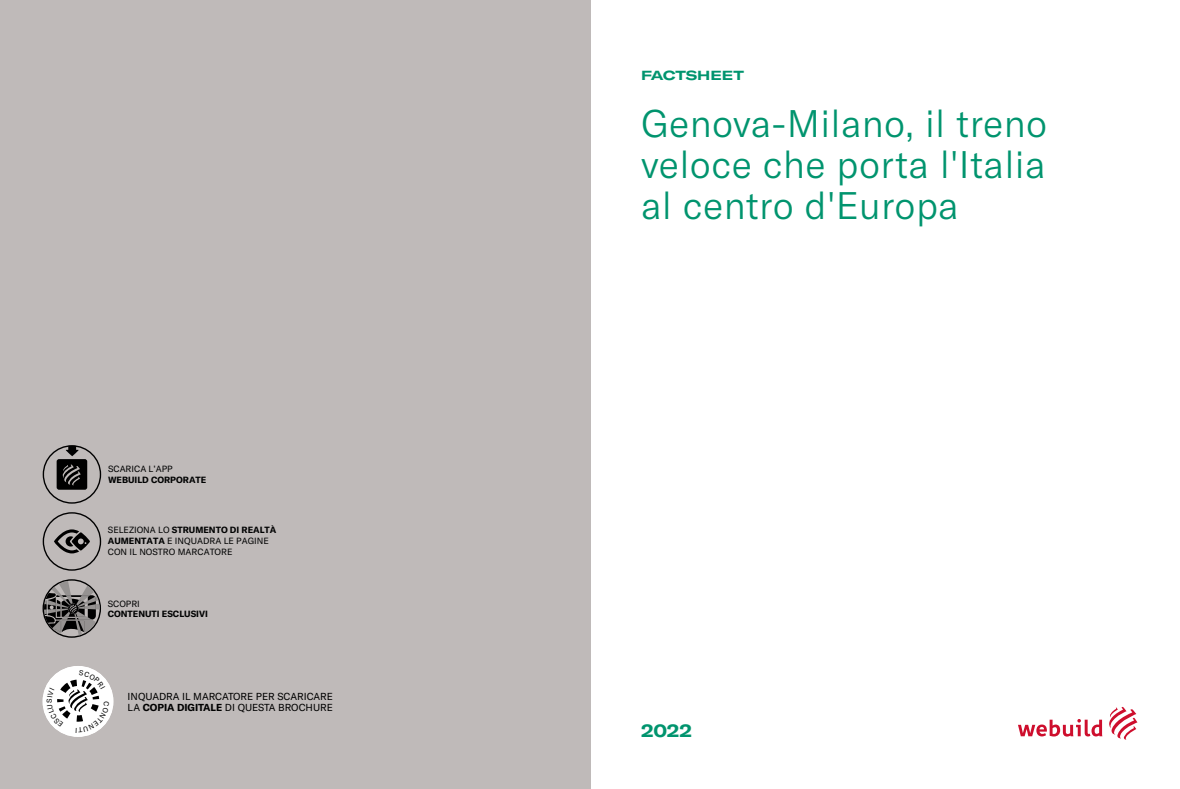
<style>
.page{position:relative;width:1180px;height:789px;background:#fff}
.page>*{position:absolute;margin:0;border:0;box-sizing:border-box;transform-origin:0 0}
.t1{font:300 37.8px/41px "GT America";letter-spacing:.01em;color:#00946e;text-align:justify}
.t2{font:700 expanded 18px "GT America";color:#00946e}
.t3{font:700 expanded 13px "GT America";letter-spacing:-.005em;color:#00946e}
.t4{font:10px/11px "GT America";color:#000}
.t5{font:8.9px/10.7px "GT America";color:#010202}
.t6{font:700 8.9px "GT America";color:#010202}
.s1{font-weight:700}
</style>
<div class="page">
<div style="left:0;top:0;width:590px;height:788px;background:#bfbab9"></div>
<svg style="left:1109px;top:706px;width:28px;height:33px"></svg>
<svg style="left:1018px;top:719px;width:84px;height:17px"></svg>
<svg style="left:43px;top:579px;width:58px;height:58px"></svg>
<svg style="left:43px;top:512px;width:58px;height:58px"></svg>
<svg style="left:43px;top:445px;width:58px;height:58px"></svg>
<div style="left:43px;top:665px;width:70px;height:71px;background:#fff;border-radius:50%"></div>
<svg style="left:47px;top:669px;width:62px;height:63px"></svg>
<p class="t5" style="left:108px;top:463px;width:66px">SCARICA L’APP</p>
<p class="t6" style="left:108px;top:474px;width:100px">WEBUILD CORPORATE</p>
<p class="t5" style="left:108px;top:524px;width:170px">SELEZIONA LO <span class="s1">STRUMENTO DI REALTÀ<br>AUMENTATA</span> E INQUADRA LE PAGINE<br>CON IL NOSTRO MARCATORE</p>
<p class="t5" style="left:108px;top:597px;width:34px">SCOPRI</p>
<p class="t6" style="left:108px;top:608px;width:102px">CONTENUTI ESCLUSIVI</p>
<p class="t4" style="left:128px;top:690px;width:207px">INQUADRA IL MARCATORE PER SCARICARE<br>LA <span class="s1">COPIA DIGITALE</span> DI QUESTA BROCHURE</p>
<h3 class="t3" style="left:641px;top:67px;width:104px">FACTSHEET</h3>
<h1 class="t1" style="left:641px;top:103px;width:407px">Genova-Milano, il treno veloce che porta l'Italia al centro d'Europa</h1>
<h2 class="t2" style="left:641px;top:718px;width:53px">2022</h2>
</div>
